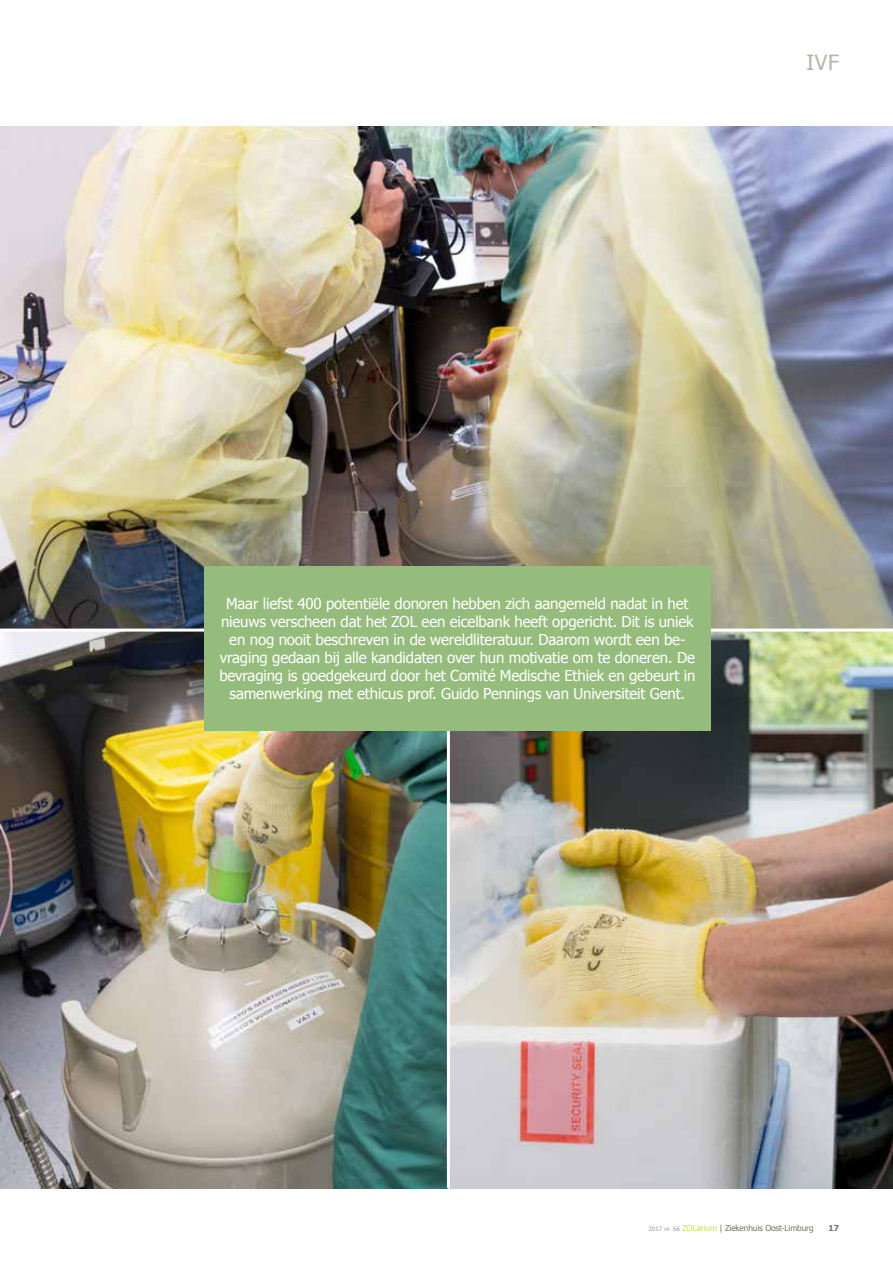
<style>
.page{position:relative;width:893px;height:1263px;background:#fff}
.page>*{position:absolute;margin:0;border:0;box-sizing:border-box;transform-origin:0 0}
.t1{font:21px "Tahoma";color:#b6b4a9}
.t2{font:15px/18px "Tahoma";letter-spacing:-.01em;color:#fff;text-align:center}
.t3{font:8.25px "Tahoma";letter-spacing:-.01em;color:#767662}
.t4{font:700 8.25px "Tahoma";color:#767662}
.s1{font-size:6px;color:#9d9d9c}
.s2{font-size:6px;color:#cfdb60}
.s3{color:#cfdb60}
</style>
<div class="page">
<img style="left:0;top:126px;width:893px;height:1062px">
<hr style="left:0;top:629px;width:893px;height:3px;background:#fff">
<hr style="left:447px;top:629px;width:3px;height:559px;background:#fff">
<div style="left:204px;top:566px;width:506px;height:164px;background:#96bc7d"></div>
<h1 class="t1" style="left:806px;top:49px;width:34px">IVF</h1>
<p class="t2" style="left:219px;top:594px;width:477px">Maar liefst 400 potentiële donoren hebben zich aangemeld nadat in het nieuws verscheen dat het ZOL een eicelbank heeft opgericht. Dit is uniek en nog nooit beschreven in de wereldliteratuur. Daarom wordt een be&shy;vraging gedaan bij alle kandidaten over hun motivatie om te doneren. De bevraging is goedgekeurd door het Comité Medische Ethiek en gebeurt in samenwerking met ethicus prof. Guido Pennings van Universiteit Gent.</p>
<p class="t3" style="left:648px;top:1222px;width:167px"><span class="s1">2017 nr</span><span class="s2">.</span> <span class="s1">66</span> <span class="s3">ZOLarium</span> | Ziekenhuis Oost-Limburg</p>
<p class="t4" style="left:828px;top:1222px;width:12px">17</p>
</div>
